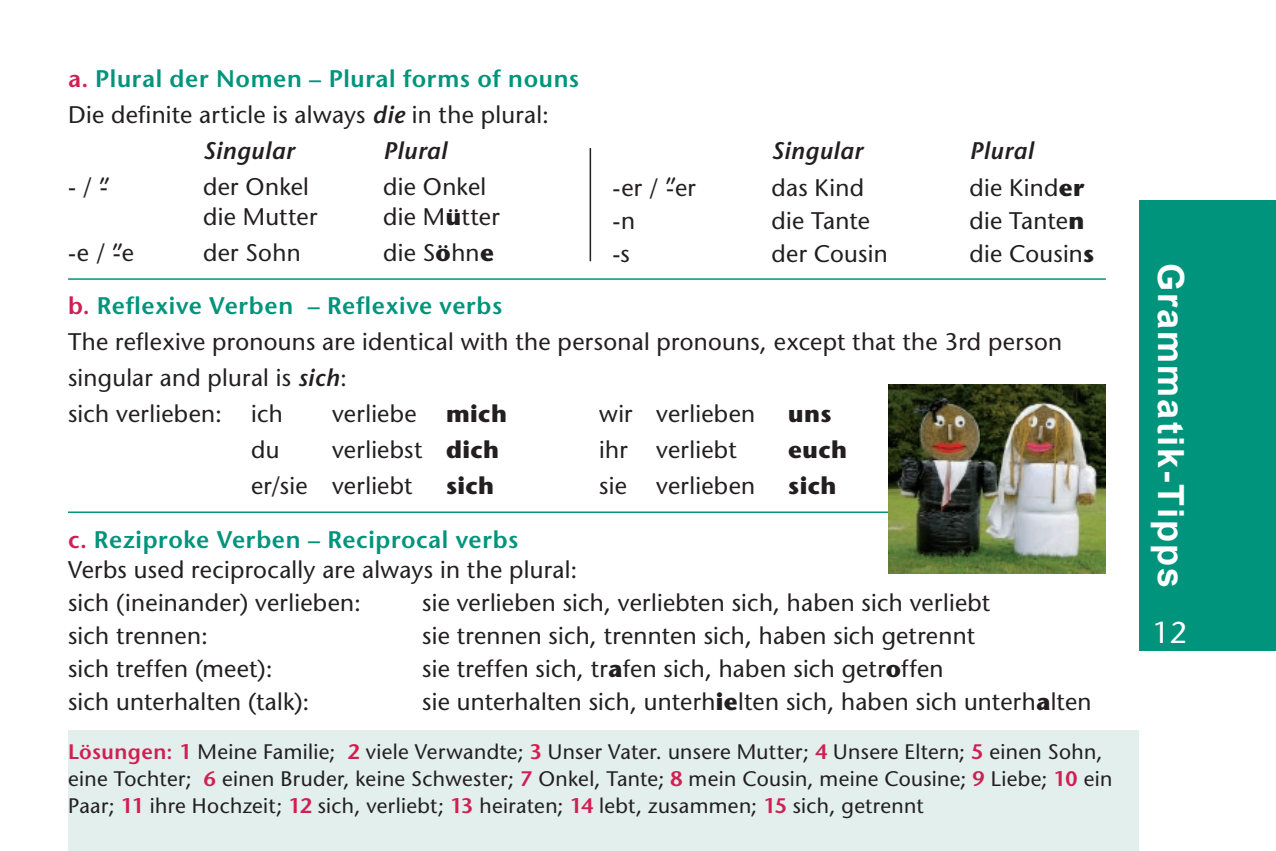
<style>
.page{position:relative;width:1276px;height:851px;background:#fff}
.page>*{position:absolute;margin:0;border:0;box-sizing:border-box;transform-origin:0 0}
.t1{font:700 36px "Arial";letter-spacing:.06em;color:#fff}
.t2{font:30px "Stone Sans";color:#fff}
.t3{font:24px/36px "Stone Sans";letter-spacing:.01em;color:#231f20}
.t4{font:600 24px "Stone Sans";letter-spacing:.025em;color:#00947c}
.t5{font:italic 600 24px "Stone Sans";letter-spacing:.02em;color:#231f20}
.t6{font:700 24px "Stone Sans";letter-spacing:.01em;color:#231f20}
.t7{font:21px/27px "Stone Sans";letter-spacing:.015em;color:#231f20}
.s1{color:#d01f53}
.s2{font-weight:600;font-style:italic}
.s3{font-weight:700}
.s4{font-weight:600;color:#d01f53}
.s5{font-weight:600;color:#00947c}
</style>
<div class="page">
<div style="left:1139px;top:200px;width:137px;height:451px;background:#00947c"></div>
<hr style="left:68px;top:278px;width:1038px;height:2px;background:#00947c">
<hr style="left:68px;top:511px;width:1038px;height:2px;background:#00947c">
<div style="left:68px;top:730px;width:1071px;height:120px;background:#e2efec"></div>
<hr style="left:589px;top:148px;width:2px;height:113px;background:#231f20">
<img style="left:888px;top:385px;width:218px;height:188px">
<p class="t4" style="left:68px;top:64px;width:512px"><span class="s1">a.</span> Plural der Nomen – Plural forms of nouns</p>
<p class="t3" style="left:68px;top:97px;width:482px">Die definite article is always <span class="s2">die</span> in the plural:</p>
<p class="t5" style="left:203px;top:136px;width:93px">Singular</p>
<p class="t5" style="left:383px;top:136px;width:65px">Plural</p>
<p class="t3" style="left:68px;top:169px;width:41px">- / -</p>
<p class="t5" style="left:771px;top:136px;width:93px">Singular</p>
<p class="t5" style="left:969px;top:136px;width:65px">Plural</p>
<p class="t3" style="left:99px;top:154px;width:13px">„</p>
<p class="t3" style="left:203px;top:169px;width:107px">der Onkel</p>
<p class="t3" style="left:383px;top:169px;width:105px">die Onkel</p>
<p class="t3" style="left:203px;top:199px;width:116px">die Mutter</p>
<p class="t3" style="left:383px;top:199px;width:118px">die M<span class="s3">ü</span>tter</p>
<p class="t3" style="left:68px;top:235px;width:68px">-e / -e</p>
<p class="t3" style="left:665px;top:154px;width:13px">„</p>
<p class="t3" style="left:771px;top:169px;width:94px">das Kind</p>
<p class="t3" style="left:969px;top:169px;width:116px">die Kind<span class="s3">er</span></p>
<p class="t3" style="left:612px;top:169px;width:85px">-er / -er</p>
<p class="t3" style="left:612px;top:202px;width:24px">-n</p>
<p class="t3" style="left:771px;top:202px;width:100px">die Tante</p>
<p class="t3" style="left:969px;top:202px;width:116px">die Tante<span class="s3">n</span></p>
<p class="t3" style="left:612px;top:235px;width:19px">-s</p>
<p class="t3" style="left:771px;top:235px;width:118px">der Cousin</p>
<p class="t3" style="left:969px;top:235px;width:126px">die Cousin<span class="s3">s</span></p>
<p class="t3" style="left:112px;top:220px;width:13px">„</p>
<p class="t3" style="left:203px;top:235px;width:99px">der Sohn</p>
<p class="t3" style="left:383px;top:235px;width:112px">die S<span class="s3">ö</span>hn<span class="s3">e</span></p>
<p class="t3" style="left:68px;top:288px;width:995px"><span class="s4">b.</span> <span class="s5">Reflexive Verben – Reflexive verbs<br></span>The reflexive pronouns are identical with the personal pronouns, except that the 3rd person singular and plural is <span class="s2">sich</span>:<br>sich verlieben: ich</p>
<p class="t3" style="left:332px;top:396px;width:176px">verliebe <span class="s3">mich</span></p>
<p class="t3" style="left:599px;top:396px;width:158px">wir verlieben</p>
<p class="t6" style="left:788px;top:399px;width:45px">uns</p>
<p class="t3" style="left:251px;top:432px;width:30px">du</p>
<p class="t3" style="left:332px;top:432px;width:169px">verliebst <span class="s3">dich</span></p>
<p class="t3" style="left:599px;top:432px;width:139px">ihr verliebt</p>
<p class="t6" style="left:788px;top:435px;width:60px">euch</p>
<p class="t3" style="left:251px;top:468px;width:163px">er/sie verliebt</p>
<p class="t6" style="left:446px;top:471px;width:50px">sich</p>
<p class="t3" style="left:599px;top:468px;width:158px">sie verlieben</p>
<p class="t6" style="left:788px;top:471px;width:50px">sich</p>
<p class="t3" style="left:68px;top:524px;width:511px;line-height:30px"><span class="s4">c.</span> <span class="s5">Reziproke Verben – Reciprocal verbs<br></span>Verbs used reciprocally are always in the plural:</p>
<p class="t3" style="left:68px;top:584px;width:294px">sich (ineinander) verlieben:</p>
<p class="t3" style="left:422px;top:584px;width:569px">sie verlieben sich, verliebten sich, haben sich verliebt</p>
<p class="t3" style="left:68px;top:617px;width:141px">sich trennen:</p>
<p class="t3" style="left:422px;top:617px;width:554px">sie trennen sich, trennten sich, haben sich getrennt</p>
<p class="t3" style="left:68px;top:650px;width:206px">sich treffen (meet):</p>
<p class="t3" style="left:422px;top:650px;width:523px">sie treffen sich, tr<span class="s3">a</span>fen sich, haben sich getr<span class="s3">o</span>ffen</p>
<p class="t3" style="left:68px;top:683px;width:243px">sich unterhalten (talk):</p>
<p class="t3" style="left:422px;top:683px;width:671px">sie unterhalten sich, unterh<span class="s3">ie</span>lten sich, haben sich unterh<span class="s3">a</span>lten</p>
<p class="t7" style="left:68px;top:737px;width:1045px"><span class="s4">Lösungen: 1</span> Meine Familie; <span class="s4">2</span> viele Verwandte; <span class="s4">3</span> Unser Vater. unsere Mutter; <span class="s4">4</span> Unsere Eltern; <span class="s4">5</span> einen Sohn, eine Tochter; <span class="s4">6</span> einen Bruder, keine Schwester; <span class="s4">7</span> Onkel, Tante; <span class="s4">8</span> mein Cousin, meine Cousine; <span class="s4">9</span> Liebe; <span class="s4">10</span> ein<br>Paar; <span class="s4">11</span> ihre Hochzeit; <span class="s4">12</span> sich, verliebt; <span class="s4">13</span> heiraten; <span class="s4">14</span> lebt, zusammen; <span class="s4">15</span> sich, getrennt</p>
<h1 class="t1" style="left:1194px;top:262px;width:327px;rotate:90deg">Grammatik-Tipps</h1>
<p class="t2" style="left:1152px;top:613px;width:36px">12</p>
</div>
